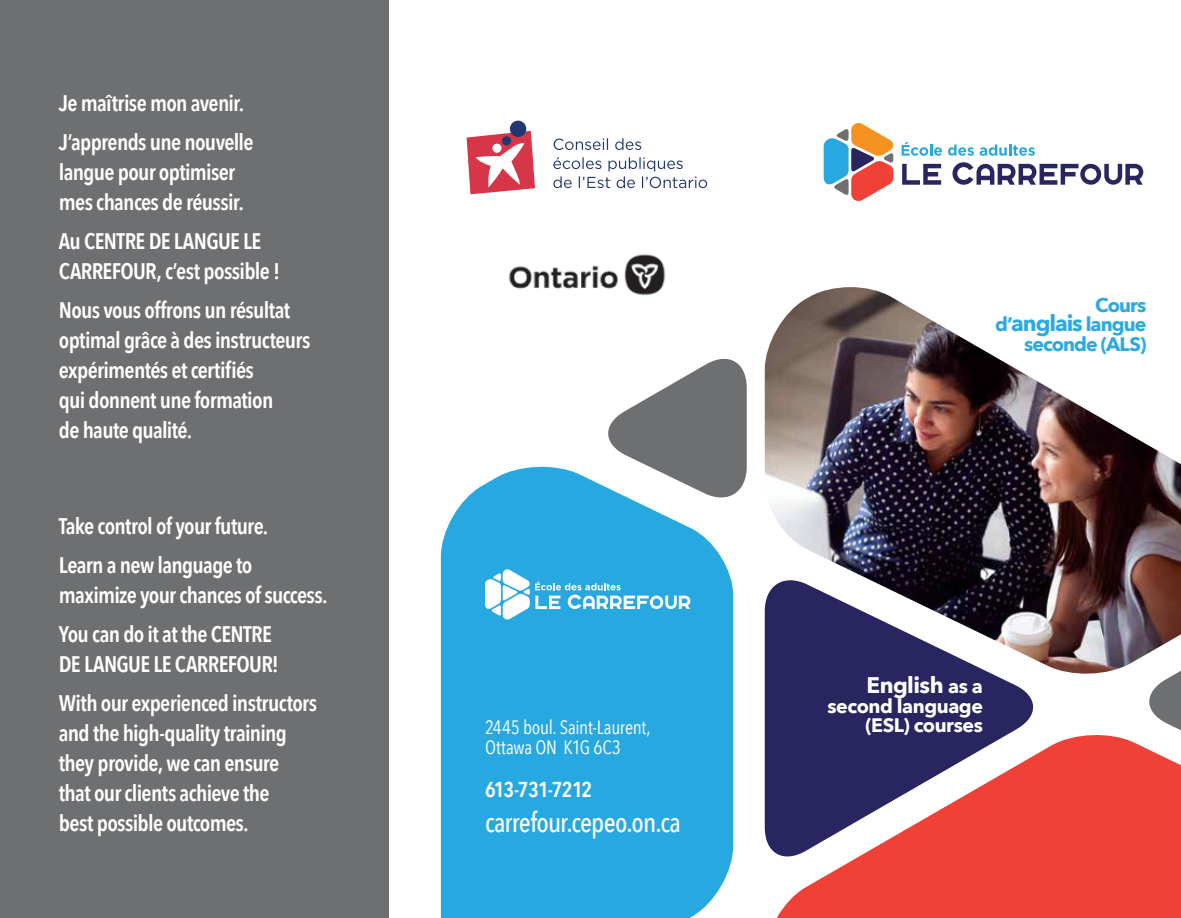
<style>
.page{position:relative;width:1181px;height:918px;background:#fff}
.page>*{position:absolute;margin:0;border:0;box-sizing:border-box;transform-origin:0 0}
.t1{font:500 27.45px "Avenir Next Condensed";letter-spacing:-.025em;color:#fff}
.t2{font:600 22.5px/30px "Avenir Next Condensed";letter-spacing:-.03em;color:#fff}
.t3{font:700 22.5px "Avenir Next";letter-spacing:-.02em;color:#fff}
.t4{font:600 21.6px "Avenir Next Condensed";letter-spacing:-.035em;color:#fff}
.t5{font:700 19.5px/19.5px "Avenir Next";letter-spacing:-.05em;color:#2baae2;text-align:right}
.t6{font:700 19.5px/19.5px "Avenir Next";letter-spacing:-.025em;color:#fff;text-align:right}
.t7{font:19.35px/19.4px "Avenir Next Condensed";letter-spacing:-.015em;color:#fff}
.s1{font-size:22.5px}
.s2{font-size:19.5px}
</style>
<div class="page">
<div style="left:777px;top:735px;width:403px;height:183px;background:#ef4137"></div>
<div style="left:0;top:0;width:388px;height:918px;background:#6e6f71"></div>
<div style="left:441px;top:466px;width:292px;height:452px;background:#28a8e0"></div>
<svg style="left:764px;top:677px;width:275px;height:187px;fill:#282560"></svg>
<svg style="left:602px;top:358px;width:144px;height:147px"></svg>
<img style="left:764px;top:287px;width:416px;height:390px">
<svg style="left:901px;top:142px;width:41px;height:14px"></svg>
<svg style="left:948px;top:145px;width:25px;height:11px"></svg>
<svg style="left:979px;top:145px;width:55px;height:11px"></svg>
<svg style="left:902px;top:164px;width:39px;height:21px"></svg>
<svg style="left:952px;top:162px;width:191px;height:23px"></svg>
<svg style="left:823px;top:123px;width:70px;height:78px"></svg>
<svg style="left:535px;top:581px;width:155px;height:28px"></svg>
<svg style="left:485px;top:569px;width:44px;height:51px"></svg>
<svg style="left:553px;top:157px;width:154px;height:31px"></svg>
<svg style="left:553px;top:138px;width:88px;height:12px"></svg>
<div style="left:510px;top:121px;width:16px;height:16px;background:#213970;border-radius:50%"></div>
<svg style="left:466px;top:131px;width:69px;height:63px"></svg>
<svg style="left:1143px;top:636px;width:37px;height:123px"></svg>
<img style="left:508px;top:254px;width:158px;height:42px">
<p class="t2" style="left:59px;top:83px;width:196px;line-height:39px">Je maîtrise mon avenir.<br>J’apprends une nouvelle</p>
<p class="t2" style="left:59px;top:157px;width:186px">langue pour optimiser mes chances de réussir.</p>
<p class="t2" style="left:59px;top:226px;width:223px">Au CENTRE DE LANGUE LE<br>CARREFOUR, c’est possible !</p>
<p class="t2" style="left:59px;top:295px;width:253px">Nous vous offrons un résultat optimal grâce à des instructeurs expérimentés et certifiés<br>qui donnent une formation<br>de haute qualité.</p>
<p class="t2" style="left:59px;top:506px;width:211px;line-height:39px">Take control of your future.<br>Learn a new language to</p>
<p class="t2" style="left:59px;top:575px;width:270px;line-height:39px">maximize your chances of success.<br>You can do it at the CENTRE</p>
<p class="t2" style="left:59px;top:644px;width:260px;line-height:39px">DE LANGUE LE CARREFOUR!<br>With our experienced instructors</p>
<p class="t2" style="left:59px;top:718px;width:229px">and the high-quality training they provide, we can ensure that our clients achieve the best possible outcomes.</p>
<p class="t7" style="left:485px;top:717px;width:167px">2445 boul. Saint-Laurent,<br>Ottawa ON K1G 6C3</p>
<p class="t4" style="left:485px;top:771px;width:109px">613-731-7212</p>
<p class="t1" style="left:485px;top:806px;width:197px">carrefour.cepeo.on.ca</p>
<p class="t5" style="left:995px;top:295px;width:153px">Cours<br>d’<span class="s1">anglais</span> langue seconde (ALS)</p>
<p class="t3" style="left:866px;top:666px;width:118px">English <span class="s2">as a</span></p>
<p class="t6" style="left:827px;top:696px;width:157px">second language (ESL) courses</p>
</div>
